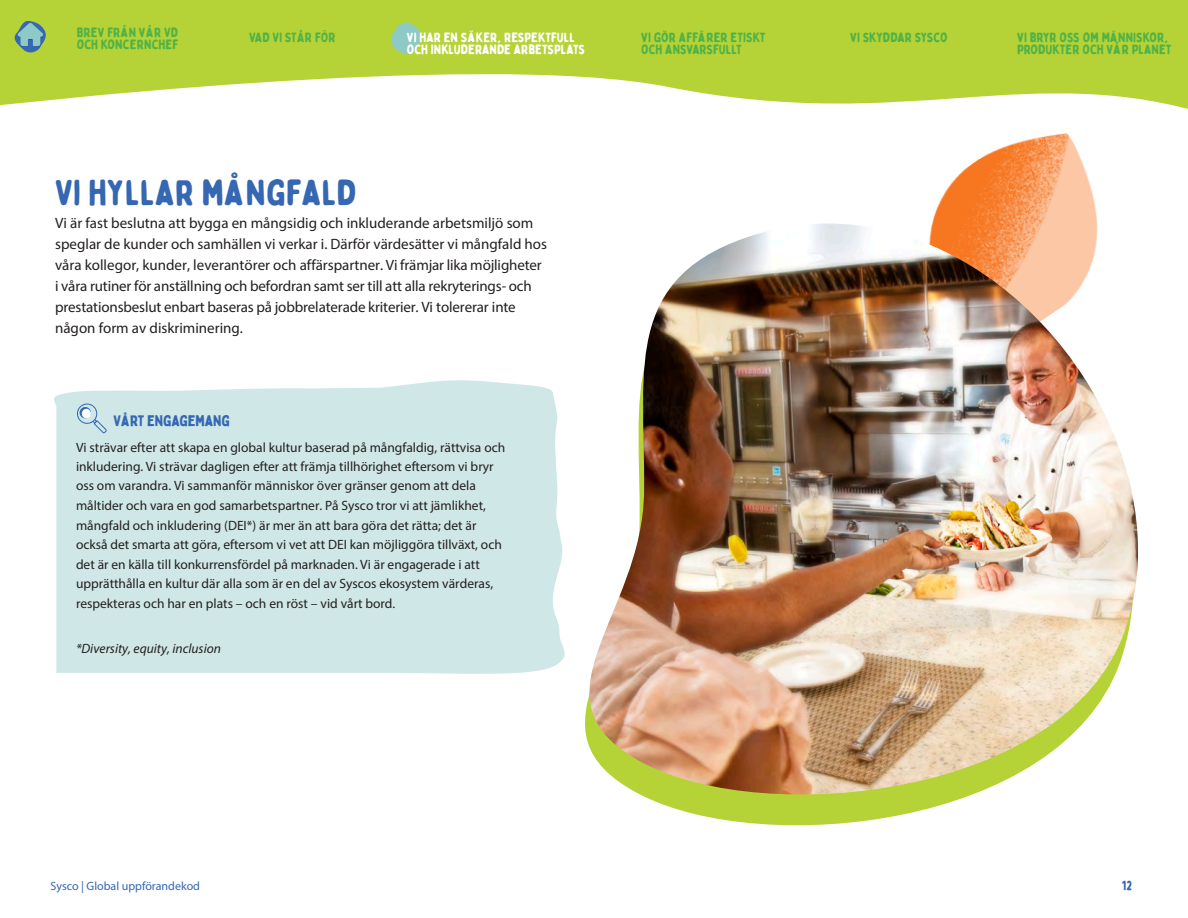
<style>
.page{position:relative;width:1188px;height:918px;background:#fff}
.page>*{position:absolute;margin:0;border:0;box-sizing:border-box;transform-origin:0 0}
.Body__P{font:36px "Bobby Jones Soft";color:#3567b2}
.Body__P-2{font:15px/21px "Myriad Pro";color:#231f20}
.Body__P-3{font:15px "Bobby Jones";color:#3567b2}
.learn_more_P{font:13.5px/19.5px "Myriad Pro";color:#231f20}
.t1{font:13.5px/12px "Bobby Jones Soft";color:#53b247}
.t2{font:13.5px/12px "Bobby Jones Soft";color:#fff}
.learn_more_P-2{font:italic 13.5px "Myriad Pro";color:#231f20}
.t3{font:13.5px "Bobby Jones Soft";letter-spacing:-.03em;color:#53b247}
.t4{font:13.5px "Bobby Jones Soft";color:#3567b2}
.t5{font:12px "Myriad Pro";color:#3567b2}
</style>
<div class="page">
<img style="left:932px;top:172px;width:166px;height:52px">
<svg style="left:585px;top:700px;width:383px;height:126px;fill:#b5d336"></svg>
<img style="left:588px;top:224px;width:550px;height:572px">
<div style="left:54px;top:380px;width:511px;height:294px;background:#cfe7e6"></div>
<svg style="left:76px;top:404px;width:31px;height:29px"></svg>
<svg style="left:80px;top:407px;width:11px;height:11px"></svg>
<div style="left:82px;top:409px;width:9px;height:9px;background:#fff;border-radius:50%"></div>
<svg style="left:0;top:0;width:1188px;height:172px;fill:#b5d336"></svg>
<svg style="left:385px;top:19px;width:40px;height:35px"></svg>
<svg style="left:11px;top:21px;width:40px;height:35px"></svg>
<p class="t1" style="left:77px;top:27px;width:103px">BREV FRÅN VÅR VD<br>OCH KONCERNCHEF</p>
<p class="t1" style="left:249px;top:31px;width:88px">VAD VI STÅR FÖR</p>
<p class="t2" style="left:407px;top:32px;width:180px">VI HAR EN SÄKER, RESPEKTFULL<br>OCH INKLUDERANDE ARBETSPLATS</p>
<p class="t1" style="left:641px;top:32px;width:126px">VI GÖR AFFÄRER ETISKT<br>OCH ANSVARSFULLT</p>
<p class="t1" style="left:1017px;top:32px;width:156px">VI BRYR OSS OM MÄNNISKOR,<br>PRODUKTER OCH VÅR PLANET</p>
<p class="t3" style="left:850px;top:29px;width:99px">VI SKYDDAR SYSCO</p>
<p class="Body__P" style="left:55px;top:170px;width:303px">VI HYLLAR MÅNGFALD</p>
<p class="Body__P-2" style="left:55px;top:213px;width:494px">Vi är fast beslutna att bygga en mångsidig och inkluderande arbetsmiljö som speglar de kunder och samhällen vi verkar i. Därför värdesätter vi mångfald hos våra kollegor, kunder, leverantörer och affärspartner. Vi främjar lika möjligheter i våra rutiner för anställning och befordran samt ser till att alla rekryterings- och prestationsbeslut enbart baseras på jobbrelaterade kriterier. Vi tolererar inte någon form av diskriminering.</p>
<p class="Body__P-3" style="left:114px;top:411px;width:118px">VÅRT ENGAGEMANG</p>
<p class="learn_more_P" style="left:76px;top:437px;width:431px">Vi strävar efter att skapa en global kultur baserad på mångfaldig, rättvisa och inkludering. Vi strävar dagligen efter att främja tillhörighet eftersom vi bryr oss om varandra. Vi sammanför människor över gränser genom att dela måltider och vara en god samarbetspartner. På Sysco tror vi att jämlikhet, mångfald och inkludering (DEI*) är mer än att bara göra det rätta; det är också det smarta att göra, eftersom vi vet att DEI kan möjliggöra tillväxt, och det är en källa till konkurrensfördel på marknaden. Vi är engagerade i att upprätthålla en kultur där alla som är en del av Syscos ekosystem värderas, respekteras och har en plats – och en röst – vid vårt bord.</p>
<p class="learn_more_P-2" style="left:76px;top:640px;width:147px">*Diversity, equity, inclusion</p>
<h2 class="t5" style="left:51px;top:879px;width:151px">Sysco | Global uppförandekod</h2>
<h2 class="t4" style="left:1122px;top:877px;width:12px">12</h2>
</div>
